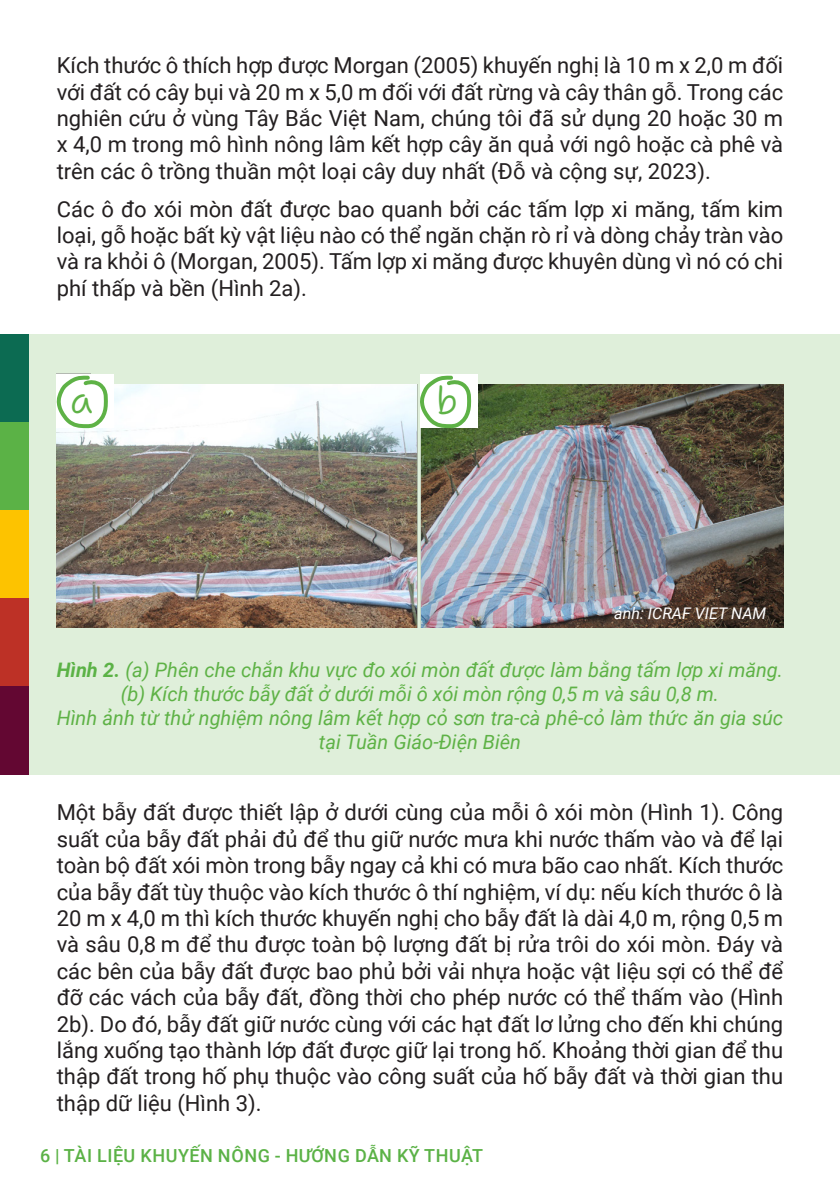
<style>
.page{position:relative;width:840px;height:1191px;background:#fff}
.page>*{position:absolute;margin:0;border:0;box-sizing:border-box;transform-origin:0 0}
.t1{font:300 38px "Shantell Sans";color:#5eb246}
.t2{font:22px/26.4px "Roboto";color:#231f20;text-align:justify}
.t3{font:italic 20px/24px "Roboto";color:#5eb246;text-align:center}
.t4{font:500 18px "Roboto";letter-spacing:.02em;color:#5bb246}
.Credit_photo{font:italic 16px "Roboto";color:#fff}
.s1{font-weight:700;color:#5bb246}
</style>
<div class="page">
<div style="left:0;top:334px;width:839px;height:441px;background:#dfefda"></div>
<img style="left:112px;top:374px;width:670px;height:253px">
<div style="left:0;top:334px;width:28px;height:89px;background:#0c6b52"></div>
<div style="left:0;top:423px;width:28px;height:88px;background:#5bb246"></div>
<div style="left:0;top:510px;width:28px;height:89px;background:#fdc300"></div>
<div style="left:0;top:599px;width:28px;height:88px;background:#bd3126"></div>
<div style="left:0;top:687px;width:28px;height:88px;background:#630732"></div>
<div style="left:57px;top:374px;width:57px;height:54px;background:#fff"></div>
<img style="left:56px;top:374px;width:56px;height:254px">
<div style="left:420px;top:374px;width:57px;height:54px;background:#fff"></div>
<img style="left:416px;top:374px;width:59px;height:254px">
<p class="t2" style="left:57px;top:51px;width:727px">Kích thước ô thích hợp được Morgan (2005) khuyến nghị là 10 m x 2,0 m đối với đất có cây bụi và 20 m x 5,0 m đối với đất rừng và cây thân gỗ. Trong các nghiên cứu ở vùng Tây Bắc Việt Nam, chúng tôi đã sử dụng 20 hoặc 30 m x 4,0 m trong mô hình nông lâm kết hợp cây ăn quả với ngô hoặc cà phê và trên các ô trồng thuần một loại cây duy nhất (Đỗ và cộng sự, 2023).</p>
<p class="t2" style="left:57px;top:195px;width:727px">Các ô đo xói mòn đất được bao quanh bởi các tấm lợp xi măng, tấm kim loại, gỗ hoặc bất kỳ vật liệu nào có thể ngăn chặn rò rỉ và dòng chảy tràn vào và ra khỏi ô (Morgan, 2005). Tấm lợp xi măng được khuyên dùng vì nó có chi phí thấp và bền (Hình 2a).</p>
<p class="t1" style="left:70px;top:377px;width:24px">a</p>
<p class="t1" style="left:436px;top:379px;width:23px">b</p>
<p class="Credit_photo" style="left:614px;top:602px;width:153px">ảnh: ICRAF VIET NAM</p>
<p class="t3" style="left:57px;top:657px;width:727px"><span class="s1">Hình 2.</span> (a) Phên che chắn khu vực đo xói mòn đất được làm bằng tấm lợp xi măng. (b) Kích thước bẫy đất ở dưới mỗi ô xói mòn rộng 0,5 m và sâu 0,8 m.</p>
<p class="t3" style="left:57px;top:705px;width:727px">Hình ảnh từ thử nghiệm nông lâm kết hợp cỏ sơn tra-cà phê-cỏ làm thức ăn gia súc tại Tuần Giáo-Điện Biên</p>
<p class="t2" style="left:57px;top:798px;width:727px">Một bẫy đất được thiết lập ở dưới cùng của mỗi ô xói mòn (Hình 1). Công suất của bẫy đất phải đủ để thu giữ nước mưa khi nước thấm vào và để lại toàn bộ đất xói mòn trong bẫy ngay cả khi có mưa bão cao nhất. Kích thước của bẫy đất tùy thuộc vào kích thước ô thí nghiệm, ví dụ: nếu kích thước ô là 20 m x 4,0 m thì kích thước khuyến nghị cho bẫy đất là dài 4,0 m, rộng 0,5 m và sâu 0,8 m để thu được toàn bộ lượng đất bị rửa trôi do xói mòn. Đáy và các bên của bẫy đất được bao phủ bởi vải nhựa hoặc vật liệu sợi có thể để đỡ các vách của bẫy đất, đồng thời cho phép nước có thể thấm vào (Hình 2b). Do đó, bẫy đất giữ nước cùng với các hạt đất lơ lửng cho đến khi chúng lắng xuống tạo thành lớp đất được giữ lại trong hố. Khoảng thời gian để thu thập đất trong hố phụ thuộc vào công suất của hố bẫy đất và thời gian thu thập dữ liệu (Hình 3).</p>
<p class="t4" style="left:40px;top:1143px;width:444px">6 | TÀI LIỆU KHUYẾN NÔNG - HƯỚNG DẪN KỸ THUẬT</p>
</div>
